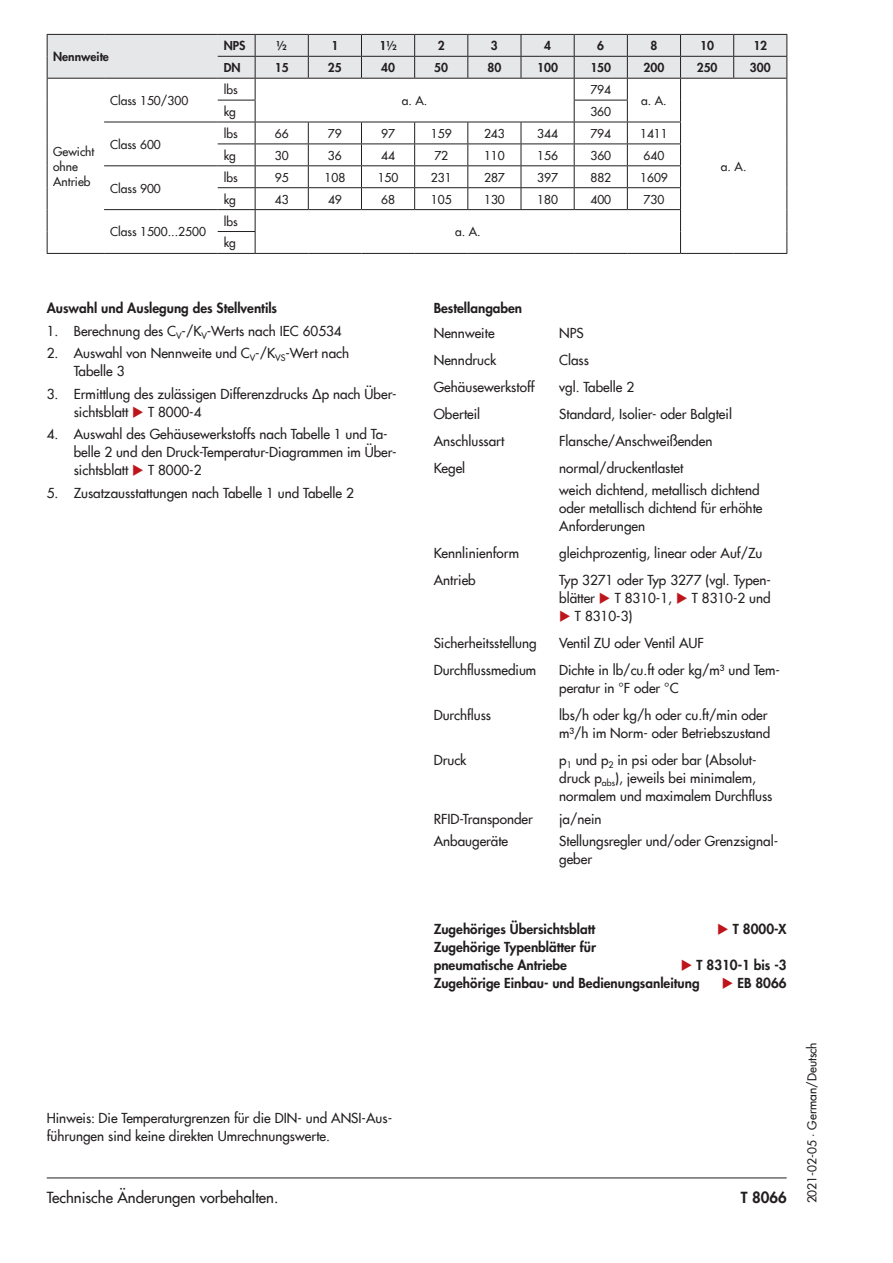
<style>
.page{position:relative;width:893px;height:1263px;background:#fff}
.page>*{position:absolute;margin:0;border:0;box-sizing:border-box;transform-origin:0 0}
.t1{font:500 15px "Futura Com";color:#231f20}
.t2{font:800 15px "Futura Com";color:#231f20}
.t3{font:500 13.5px/18px "Futura Com";color:#231f20}
.t4{font:800 13.5px/18px "Futura Com";color:#231f20}
.t5{font:500 12px/15px "Futura Com";color:#231f20}
.t6{font:800 12px "Futura Com";color:#231f20}
.s1{color:#be151b}
</style>
<div class="page">
<hr style="left:47px;top:1177px;width:740px;height:1px;background:#231f20">
<hr style="left:47px;top:253px;width:57px;height:1px;background:#231f20">
<hr style="left:104px;top:253px;width:114px;height:1px;background:#231f20">
<hr style="left:255px;top:253px;width:53px;height:1px;background:#231f20">
<hr style="left:308px;top:253px;width:53px;height:1px;background:#231f20">
<hr style="left:361px;top:253px;width:54px;height:1px;background:#231f20">
<hr style="left:415px;top:253px;width:53px;height:1px;background:#231f20">
<hr style="left:468px;top:253px;width:53px;height:1px;background:#231f20">
<hr style="left:521px;top:253px;width:53px;height:1px;background:#231f20">
<hr style="left:574px;top:253px;width:53px;height:1px;background:#231f20">
<hr style="left:627px;top:253px;width:53px;height:1px;background:#231f20">
<hr style="left:680px;top:253px;width:54px;height:1px;background:#231f20">
<hr style="left:734px;top:253px;width:53px;height:1px;background:#231f20">
<svg style="left:47px;top:34px;width:740px;height:219px"></svg>
<hr style="left:218px;top:253px;width:37px;height:1px;background:#231f20">
<p class="t6" style="left:53px;top:48px;width:57px">Nennweite</p>
<p class="t5" style="left:53px;top:143px;width:43px">Gewicht ohne<br>Antrieb</p>
<p class="t5" style="left:110px;top:93px;width:80px">Class 150/300</p>
<p class="t5" style="left:110px;top:136px;width:52px">Class 600</p>
<p class="t5" style="left:110px;top:180px;width:52px">Class 900</p>
<p class="t5" style="left:110px;top:224px;width:97px">Class 1500...2500</p>
<p class="t6" style="left:224px;top:37px;width:23px">NPS</p>
<p class="t6" style="left:277px;top:37px;width:12px">½</p>
<p class="t6" style="left:331px;top:37px;width:8px">1</p>
<p class="t6" style="left:379px;top:37px;width:19px">1½</p>
<p class="t6" style="left:438px;top:37px;width:8px">2</p>
<p class="t6" style="left:491px;top:37px;width:8px">3</p>
<p class="t6" style="left:544px;top:37px;width:8px">4</p>
<p class="t6" style="left:597px;top:37px;width:8px">6</p>
<p class="t6" style="left:650px;top:37px;width:8px">8</p>
<p class="t6" style="left:700px;top:37px;width:15px">10</p>
<p class="t6" style="left:753px;top:37px;width:15px">12</p>
<p class="t6" style="left:224px;top:59px;width:18px">DN</p>
<p class="t6" style="left:275px;top:59px;width:15px">15</p>
<p class="t6" style="left:328px;top:59px;width:15px">25</p>
<p class="t6" style="left:381px;top:59px;width:15px">40</p>
<p class="t6" style="left:434px;top:59px;width:15px">50</p>
<p class="t6" style="left:487px;top:59px;width:15px">80</p>
<p class="t6" style="left:537px;top:59px;width:22px">100</p>
<p class="t6" style="left:590px;top:59px;width:22px">150</p>
<p class="t6" style="left:643px;top:59px;width:22px">200</p>
<p class="t6" style="left:697px;top:59px;width:22px">250</p>
<p class="t6" style="left:750px;top:59px;width:22px">300</p>
<p class="t5" style="left:224px;top:82px;width:15px">lbs</p>
<p class="t5" style="left:590px;top:82px;width:22px">794</p>
<p class="t5" style="left:402px;top:93px;width:27px">a. A.</p>
<p class="t5" style="left:224px;top:103px;width:14px">kg</p>
<p class="t5" style="left:590px;top:103px;width:22px">360</p>
<p class="t5" style="left:641px;top:93px;width:27px">a. A.</p>
<p class="t5" style="left:224px;top:125px;width:15px">lbs</p>
<p class="t5" style="left:275px;top:125px;width:15px">66</p>
<p class="t5" style="left:328px;top:125px;width:15px">79</p>
<p class="t5" style="left:381px;top:125px;width:15px">97</p>
<p class="t5" style="left:431px;top:125px;width:22px">159</p>
<p class="t5" style="left:484px;top:125px;width:22px">243</p>
<p class="t5" style="left:537px;top:125px;width:22px">344</p>
<p class="t5" style="left:590px;top:125px;width:22px">794</p>
<p class="t5" style="left:640px;top:125px;width:29px">1411</p>
<p class="t5" style="left:224px;top:147px;width:14px">kg</p>
<p class="t5" style="left:275px;top:147px;width:15px">30</p>
<p class="t5" style="left:328px;top:147px;width:15px">36</p>
<p class="t5" style="left:381px;top:147px;width:15px">44</p>
<p class="t5" style="left:434px;top:147px;width:15px">72</p>
<p class="t5" style="left:484px;top:147px;width:22px">110</p>
<p class="t5" style="left:537px;top:147px;width:22px">156</p>
<p class="t5" style="left:590px;top:147px;width:22px">360</p>
<p class="t5" style="left:644px;top:147px;width:22px">640</p>
<p class="t5" style="left:224px;top:169px;width:15px">lbs</p>
<p class="t5" style="left:275px;top:169px;width:15px">95</p>
<p class="t5" style="left:325px;top:169px;width:22px">108</p>
<p class="t5" style="left:378px;top:169px;width:22px">150</p>
<p class="t5" style="left:431px;top:169px;width:22px">231</p>
<p class="t5" style="left:484px;top:169px;width:22px">287</p>
<p class="t5" style="left:537px;top:169px;width:22px">397</p>
<p class="t5" style="left:590px;top:169px;width:22px">882</p>
<p class="t5" style="left:640px;top:169px;width:29px">1609</p>
<p class="t5" style="left:224px;top:191px;width:14px">kg</p>
<p class="t5" style="left:275px;top:191px;width:15px">43</p>
<p class="t5" style="left:328px;top:191px;width:15px">49</p>
<p class="t5" style="left:381px;top:191px;width:15px">68</p>
<p class="t5" style="left:431px;top:191px;width:22px">105</p>
<p class="t5" style="left:484px;top:191px;width:22px">130</p>
<p class="t5" style="left:537px;top:191px;width:22px">180</p>
<p class="t5" style="left:590px;top:191px;width:22px">400</p>
<p class="t5" style="left:644px;top:191px;width:22px">730</p>
<p class="t5" style="left:224px;top:213px;width:15px">lbs</p>
<p class="t5" style="left:224px;top:235px;width:14px">kg</p>
<p class="t5" style="left:455px;top:224px;width:27px">a. A.</p>
<p class="t5" style="left:721px;top:158px;width:27px">a. A.</p>
<p class="t4" style="left:47px;top:299px;width:232px">Auswahl und Auslegung des Stellventils</p>
<p class="t3" style="left:47px;top:321px;width:296px">1. Berechnung des C<sub>V</sub>-/K<sub>V</sub>-Werts nach IEC 60534</p>
<p class="t3" style="left:74px;top:343px;width:277px;text-indent:-27px">2. Auswahl von Nennweite und C<sub>V</sub>-/K<sub>VS</sub>-Wert nach<br>Tabelle 3</p>
<p class="t3" style="left:74px;top:384px;width:324px;text-indent:-27px">3. Ermittlung des zulässigen Differenzdrucks Δp nach Über&shy;sichtsblatt <span class="s1">◆</span> T 8000‑4</p>
<p class="t3" style="left:74px;top:424px;width:324px;text-indent:-27px">4. Auswahl des Gehäusewerkstoffs nach Tabelle 1 und Ta&shy;belle 2 und den Druck-Temperatur-Diagrammen im Über&shy;sichtsblatt <span class="s1">◆</span> T 8000‑2</p>
<p class="t3" style="left:47px;top:483px;width:309px">5. Zusatzausstattungen nach Tabelle 1 und Tabelle 2</p>
<p class="t4" style="left:434px;top:299px;width:90px">Bestellangaben</p>
<p class="t3" style="left:434px;top:323px;width:62px">Nennweite</p>
<p class="t3" style="left:559px;top:323px;width:26px">NPS</p>
<p class="t3" style="left:434px;top:350px;width:64px">Nenndruck</p>
<p class="t3" style="left:559px;top:350px;width:31px">Class</p>
<p class="t3" style="left:434px;top:377px;width:102px">Gehäusewerkstoff</p>
<p class="t3" style="left:559px;top:377px;width:77px">vgl. Tabelle 2</p>
<p class="t3" style="left:434px;top:404px;width:48px">Oberteil</p>
<p class="t3" style="left:559px;top:404px;width:174px">Standard, Isolier- oder Balgteil</p>
<p class="t3" style="left:434px;top:431px;width:72px">Anschlussart</p>
<p class="t3" style="left:559px;top:431px;width:155px">Flansche/Anschweißenden</p>
<p class="t3" style="left:434px;top:458px;width:33px">Kegel</p>
<p class="t3" style="left:559px;top:456px;width:202px;line-height:22.5px">normal/druckentlastet<br>weich dichtend, metallisch dichtend</p>
<p class="t3" style="left:559px;top:498px;width:205px">oder metallisch dichtend für erhöhte<br>Anforderungen</p>
<p class="t3" style="left:434px;top:543px;width:87px">Kennlinienform</p>
<p class="t3" style="left:559px;top:543px;width:205px">gleichprozentig, linear oder Auf/Zu</p>
<p class="t3" style="left:434px;top:570px;width:44px">Antrieb</p>
<p class="t3" style="left:559px;top:570px;width:213px">Typ 3271 oder Typ 3277 (vgl. Typen&shy;blätter <span class="s1">◆</span> T 8310‑1, <span class="s1">◆</span> T 8310‑2 und</p>
<p class="t3" style="left:559px;top:606px;width:75px"><span class="s1">◆</span> T 8310‑3)</p>
<p class="t3" style="left:434px;top:633px;width:105px">Sicherheitsstellung</p>
<p class="t3" style="left:559px;top:633px;width:146px">Ventil ZU oder Ventil AUF</p>
<p class="t3" style="left:434px;top:660px;width:104px">Durchflussmedium</p>
<p class="t3" style="left:559px;top:660px;width:222px">Dichte in lb/cu.ft oder kg/m³ und Tem&shy;peratur in °F oder °C</p>
<p class="t3" style="left:434px;top:705px;width:59px">Durchfluss</p>
<p class="t3" style="left:559px;top:705px;width:213px">lbs/h oder kg/h oder cu.ft/min oder m³/h im Norm- oder Betriebszustand</p>
<p class="t3" style="left:434px;top:750px;width:34px">Druck</p>
<p class="t3" style="left:559px;top:750px;width:215px">p<sub>1</sub> und p<sub>2</sub> in psi oder bar (Absolut&shy;druck p<sub>abs</sub>), jeweils bei minimalem, normalem und maximalem Durchfluss</p>
<p class="t3" style="left:434px;top:809px;width:101px">RFID-Transponder</p>
<p class="t3" style="left:559px;top:809px;width:44px">ja/nein</p>
<p class="t3" style="left:434px;top:831px;width:76px">Anbaugeräte</p>
<p class="t3" style="left:559px;top:831px;width:220px">Stellungsregler und/oder Grenzsignal&shy;geber</p>
<p class="t3" style="left:47px;top:1108px;width:347px">Hinweis: Die Temperaturgrenzen für die DIN- und ANSI-Aus&shy;führungen sind keine direkten Umrechnungswerte.</p>
<p class="t1" style="left:47px;top:1186px;width:233px">Technische Änderungen vorbehalten.</p>
<p class="t4" style="left:434px;top:920px;width:163px">Zugehöriges Übersichtsblatt</p>
<p class="t4" style="left:717px;top:920px;width:71px"><span class="s1">◆</span> T 8000-X</p>
<p class="t4" style="left:434px;top:938px;width:164px">Zugehörige Typenblätter für pneumatische Antriebe</p>
<p class="t4" style="left:434px;top:956px;width:354px;text-indent:247px"><span class="s1">◆</span> T 8310-1 bis -3<br>Zugehörige Einbau- und Bedienungsanleitung</p>
<p class="t4" style="left:722px;top:973px;width:66px"><span class="s1">◆</span> EB 8066</p>
<p class="t2" style="left:741px;top:1186px;width:47px">T 8066</p>
<p class="t5" style="left:804px;top:1203px;width:163px;rotate:-90deg">2021-02-05 · German/Deutsch</p>
</div>
